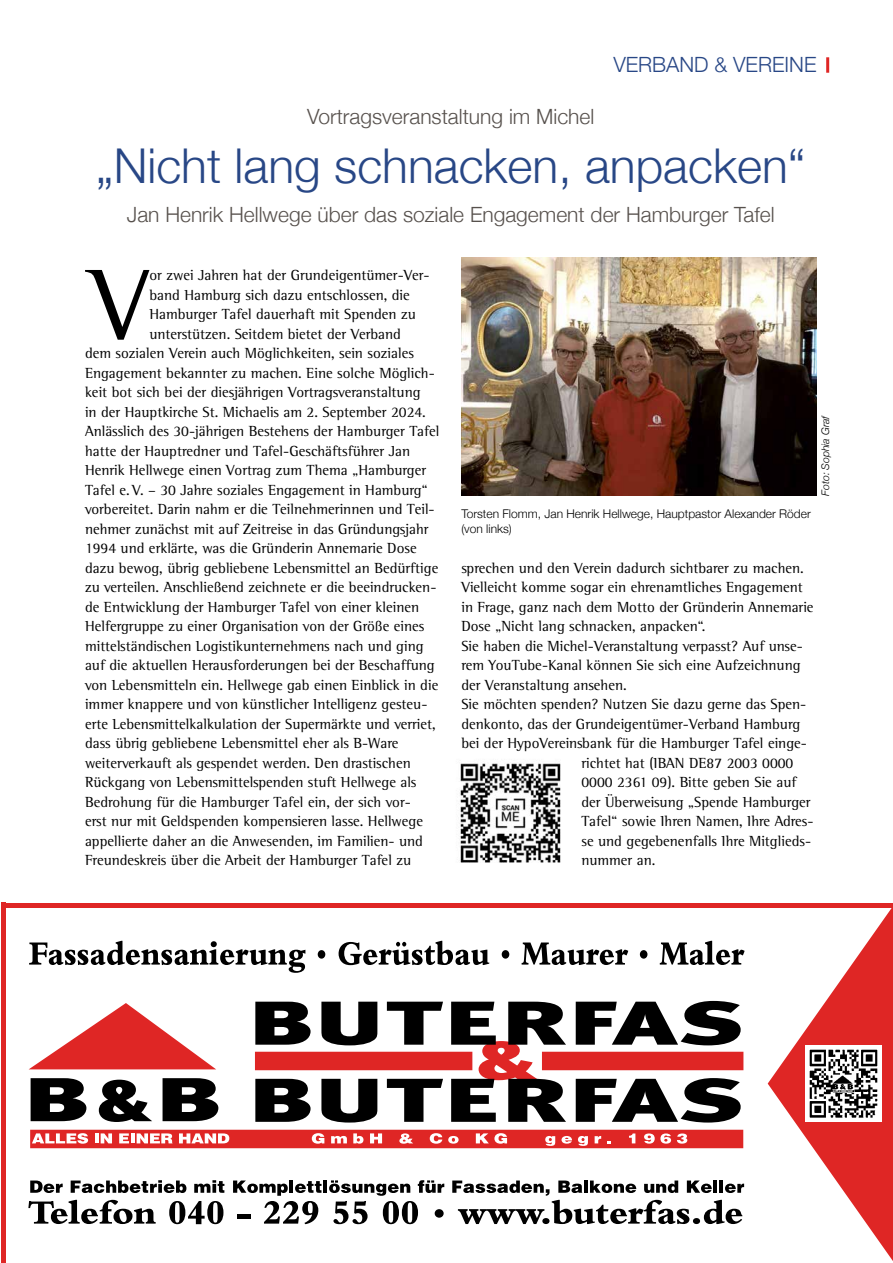
<style>
.page{position:relative;width:893px;height:1263px;background:#fff}
.page>*{position:absolute;margin:0;border:0;box-sizing:border-box;transform-origin:0 0}
.t1{font:101.85px "Rotis Semi Serif Std";color:#000}
.t2{font:300 48px "Helvetica Neue";color:#284786}
.t3{font:300 21px "Helvetica Neue";color:#57514d}
.t4{font:300 21px "Helvetica Neue";color:#284786}
.t5{font:15px "Rotis Semi Serif Std";color:#000}
.t6{font:300 12px/15px "Helvetica Neue";color:#000}
.t7{font:italic 300 10.5px "Helvetica Neue";color:#000}
</style>
<div class="page">
<svg style="left:28px;top:1000px;width:716px;height:149px"></svg>
<svg style="left:255px;top:1002px;width:56px;height:43px"></svg>
<svg style="left:321px;top:1002px;width:56px;height:43px"></svg>
<svg style="left:387px;top:1002px;width:56px;height:43px"></svg>
<svg style="left:576px;top:1001px;width:165px;height:44px"></svg>
<svg style="left:255px;top:1079px;width:56px;height:43px"></svg>
<svg style="left:321px;top:1079px;width:56px;height:43px"></svg>
<svg style="left:387px;top:1079px;width:56px;height:43px"></svg>
<svg style="left:451px;top:1002px;width:115px;height:120px"></svg>
<svg style="left:576px;top:1078px;width:165px;height:44px"></svg>
<div style="left:30px;top:1130px;width:713px;height:18px;background:#df2625"></div>
<svg style="left:32px;top:1133px;width:56px;height:11px"></svg>
<hr style="left:95px;top:1133px;width:4px;height:10px;background:#fff">
<svg style="left:101px;top:1133px;width:11px;height:10px"></svg>
<svg style="left:119px;top:1133px;width:10px;height:10px"></svg>
<hr style="left:131px;top:1133px;width:4px;height:10px;background:#fff">
<svg style="left:137px;top:1133px;width:36px;height:10px"></svg>
<svg style="left:179px;top:1133px;width:50px;height:10px"></svg>
<svg style="left:312px;top:1133px;width:12px;height:11px"></svg>
<svg style="left:331px;top:1136px;width:16px;height:7px"></svg>
<svg style="left:353px;top:1133px;width:10px;height:10px"></svg>
<svg style="left:370px;top:1133px;width:12px;height:10px"></svg>
<svg style="left:399px;top:1133px;width:14px;height:11px"></svg>
<svg style="left:430px;top:1133px;width:12px;height:11px"></svg>
<svg style="left:448px;top:1136px;width:11px;height:7px"></svg>
<svg style="left:476px;top:1133px;width:31px;height:11px"></svg>
<svg style="left:545px;top:1136px;width:10px;height:10px"></svg>
<svg style="left:561px;top:1136px;width:11px;height:7px"></svg>
<svg style="left:578px;top:1136px;width:10px;height:10px"></svg>
<svg style="left:595px;top:1136px;width:6px;height:7px"></svg>
<svg style="left:629px;top:1133px;width:6px;height:10px"></svg>
<svg style="left:644px;top:1133px;width:27px;height:10px"></svg>
<svg style="left:677px;top:1133px;width:10px;height:10px"></svg>
<svg style="left:29px;top:940px;width:716px;height:33px"></svg>
<svg style="left:28px;top:1180px;width:717px;height:45px"></svg>
<hr style="left:2px;top:903px;width:891px;height:4px;background:#df2625">
<hr style="left:2px;top:903px;width:4px;height:360px;background:#df2625">
<svg style="left:768px;top:907px;width:125px;height:354px"></svg>
<hr style="left:826px;top:57px;width:3px;height:16px;background:#df2625">
<img style="left:461px;top:257px;width:355px;height:239px">
<img style="left:460px;top:763px;width:101px;height:100px">
<h3 class="t4" style="left:613px;top:48px;width:205px">VERBAND &amp; VEREINE</h3>
<h3 class="t3" style="left:307px;top:100px;width:289px">Vortragsveranstaltung im Michel</h3>
<h2 class="t2" style="left:96px;top:127px;width:711px">„Nicht lang schnacken, anpacken“</h2>
<h3 class="t3" style="left:127px;top:197px;width:649px">Jan Henrik Hellwege über das soziale Engagement der Hamburger Tafel</h3>
<h1 class="t1" style="left:91px;top:245px;width:60px">V</h1>
<p class="t5" style="left:149px;top:266px;width:282px">or zwei Jahren hat der Grundeigentümer-Ver-</p>
<p class="t5" style="left:149px;top:286px;width:262px">band Hamburg sich dazu entschlossen, die</p>
<p class="t5" style="left:149px;top:305px;width:268px">Hamburger Tafel dauerhaft mit Spenden zu</p>
<p class="t5" style="left:149px;top:325px;width:253px">unterstützen. Seitdem bietet der Verband</p>
<p class="t5" style="left:85px;top:344px;width:330px">dem sozialen Verein auch Möglichkeiten, sein soziales</p>
<p class="t5" style="left:85px;top:364px;width:351px">Engagement bekannter zu machen. Eine solche Möglich-</p>
<p class="t5" style="left:85px;top:383px;width:337px">keit bot sich bei der diesjährigen Vortragsveranstaltung</p>
<p class="t5" style="left:85px;top:403px;width:342px">in der Hauptkirche St. Michaelis am 2. September 2024.</p>
<p class="t5" style="left:85px;top:422px;width:356px">Anlässlich des 30-jährigen Bestehens der Hamburger Tafel</p>
<p class="t5" style="left:85px;top:442px;width:327px">hatte der Hauptredner und Tafel-Geschäftsführer Jan</p>
<p class="t5" style="left:85px;top:461px;width:343px">Henrik Hellwege einen Vortrag zum Thema „Hamburger</p>
<p class="t5" style="left:85px;top:481px;width:344px">Tafel e. V. – 30 Jahre soziales Engagement in Hamburg“</p>
<p class="t5" style="left:85px;top:500px;width:351px">vorbereitet. Darin nahm er die Teilnehmerinnen und Teil-</p>
<p class="t5" style="left:85px;top:520px;width:345px">nehmer zunächst mit auf Zeitreise in das Gründungsjahr</p>
<p class="t5" style="left:85px;top:539px;width:333px">1994 und erklärte, was die Gründerin Annemarie Dose</p>
<p class="t5" style="left:85px;top:559px;width:355px">dazu bewog, übrig gebliebene Lebensmittel an Bedürftige</p>
<p class="t5" style="left:85px;top:578px;width:353px">zu verteilen. Anschließend zeichnete er die beeindrucken-</p>
<p class="t5" style="left:85px;top:598px;width:336px">de Entwicklung der Hamburger Tafel von einer kleinen</p>
<p class="t5" style="left:85px;top:617px;width:341px">Helfergruppe zu einer Organisation von der Größe eines</p>
<p class="t5" style="left:85px;top:637px;width:340px">mittelständischen Logistikunternehmens nach und ging</p>
<p class="t5" style="left:85px;top:656px;width:351px">auf die aktuellen Herausforderungen bei der Beschaffung</p>
<p class="t5" style="left:85px;top:676px;width:355px">von Lebensmitteln ein. Hellwege gab einen Einblick in die</p>
<p class="t5" style="left:85px;top:695px;width:344px">immer knappere und von künstlicher Intelligenz gesteu-</p>
<p class="t5" style="left:85px;top:715px;width:352px">erte Lebensmittelkalkulation der Supermärkte und verriet,</p>
<p class="t5" style="left:85px;top:734px;width:315px">dass übrig gebliebene Lebensmittel eher als B-Ware</p>
<p class="t5" style="left:85px;top:754px;width:327px">weiterverkauft als gespendet werden. Den drastischen</p>
<p class="t5" style="left:85px;top:773px;width:333px">Rückgang von Lebensmittelspenden stuft Hellwege als</p>
<p class="t5" style="left:85px;top:793px;width:327px">Bedrohung für die Hamburger Tafel ein, der sich vor-</p>
<p class="t5" style="left:85px;top:812px;width:339px">erst nur mit Geldspenden kompensieren lasse. Hellwege</p>
<p class="t5" style="left:85px;top:832px;width:340px">appellierte daher an die Anwesenden, im Familien- und</p>
<p class="t5" style="left:85px;top:851px;width:328px">Freundeskreis über die Arbeit der Hamburger Tafel zu</p>
<p class="t6" style="left:461px;top:505px;width:351px">Torsten Flomm, Jan Henrik Hellwege, Hauptpastor Alexander Röder (von links)</p>
<p class="t7" style="left:817px;top:496px;width:82px;rotate:-90deg">Foto: Sophia Graf</p>
<p class="t5" style="left:461px;top:559px;width:344px">sprechen und den Verein dadurch sichtbarer zu machen.</p>
<p class="t5" style="left:461px;top:578px;width:343px">Vielleicht komme sogar ein ehrenamtliches Engagement</p>
<p class="t5" style="left:461px;top:598px;width:354px">in Frage, ganz nach dem Motto der Gründerin Annemarie</p>
<p class="t5" style="left:461px;top:617px;width:246px">Dose „Nicht lang schnacken, anpacken“.</p>
<p class="t5" style="left:461px;top:637px;width:343px">Sie haben die Michel-Veranstaltung verpasst? Auf unse-</p>
<p class="t5" style="left:461px;top:656px;width:341px">rem YouTube-Kanal können Sie sich eine Aufzeichnung</p>
<p class="t5" style="left:461px;top:676px;width:167px">der Veranstaltung ansehen.</p>
<p class="t5" style="left:461px;top:695px;width:346px">Sie möchten spenden? Nutzen Sie dazu gerne das Spen-</p>
<p class="t5" style="left:461px;top:715px;width:340px">denkonto, das der Grundeigentümer-Verband Hamburg</p>
<p class="t5" style="left:461px;top:734px;width:347px">bei der HypoVereinsbank für die Hamburger Tafel einge-</p>
<p class="t5" style="left:581px;top:754px;width:213px">richtet hat (IBAN DE87 2003 0000</p>
<p class="t5" style="left:581px;top:773px;width:216px">0000 2361 09). Bitte geben Sie auf</p>
<p class="t5" style="left:581px;top:793px;width:231px">der Überweisung „Spende Hamburger</p>
<p class="t5" style="left:581px;top:812px;width:234px">Tafel“ sowie Ihren Namen, Ihre Adres-</p>
<p class="t5" style="left:581px;top:832px;width:231px">se und gegebenenfalls Ihre Mitglieds-</p>
<p class="t5" style="left:581px;top:851px;width:75px">nummer an.</p>
</div>
